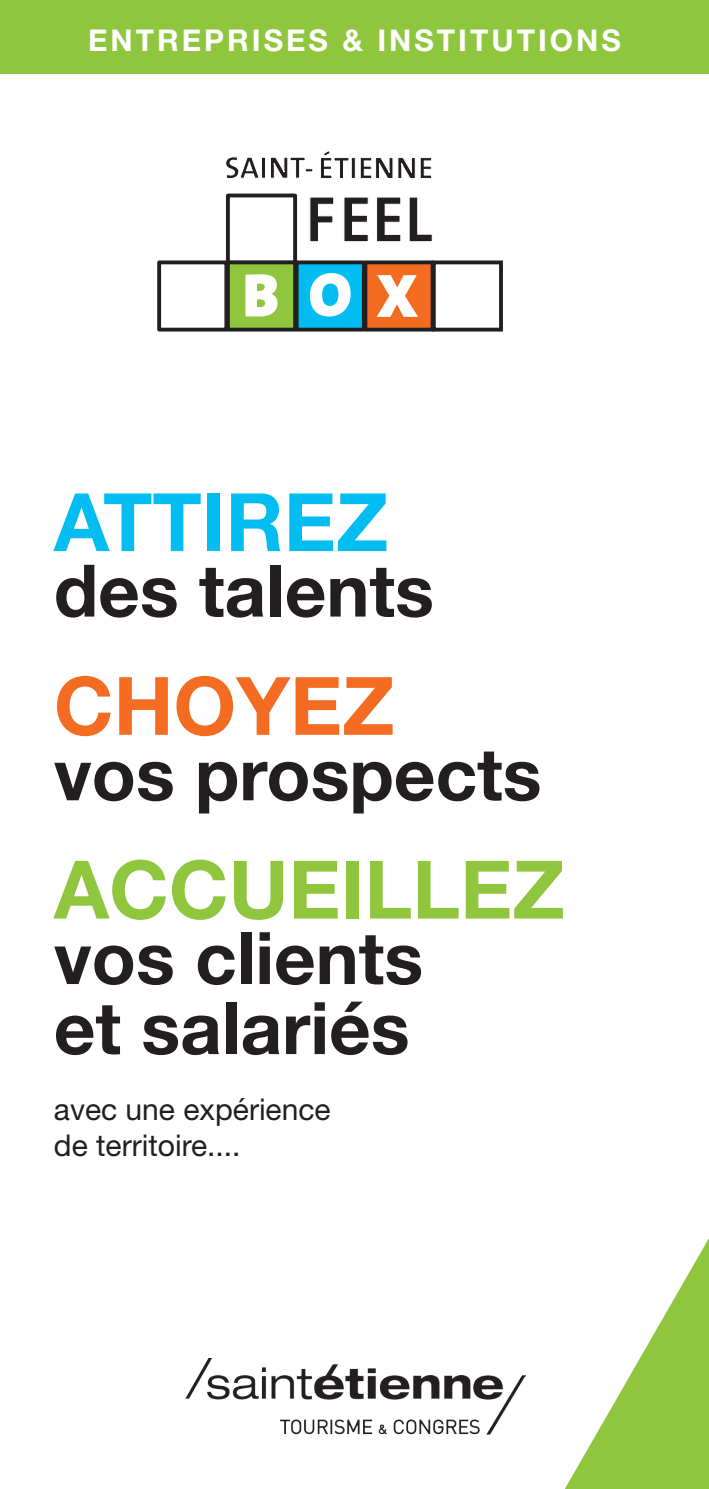
<style>
.page{position:relative;width:709px;height:1489px;background:#fff}
.page>*{position:absolute;margin:0;border:0;box-sizing:border-box;transform-origin:0 0}
.t1{font:700 80.5px "Helvetica Neue LT Std";color:#8fc63e}
.t2{font:700 80.5px "Helvetica Neue LT Std";color:#01bdf2}
.t3{font:700 80.5px "Helvetica Neue LT Std";color:#f36c21}
.t4{font:700 72.5px/70px "Helvetica Neue LT Std";color:#231f20}
.t5{font:30px/36px "Helvetica Neue LT Std";color:#231f20}
.t6{font:700 30px "Helvetica Neue LT Std";letter-spacing:.1em;color:#fff}
</style>
<div class="page">
<div style="left:0;top:0;width:709px;height:74px;background:#8fc63e"></div>
<svg style="left:565px;top:1238px;width:144px;height:250px"></svg>
<img style="left:185px;top:1358px;width:340px;height:77px">
<div style="left:297px;top:262px;width:67px;height:67px;background:#01bdf2"></div>
<div style="left:295px;top:260px;width:71px;height:71px;border:4px solid #231f20"></div>
<div style="left:365px;top:262px;width:67px;height:67px;background:#f36c21"></div>
<div style="left:363px;top:260px;width:71px;height:71px;border:4px solid #231f20"></div>
<div style="left:157px;top:260px;width:71px;height:71px;border:4px solid #231f20"></div>
<div style="left:432px;top:260px;width:71px;height:71px;border:4px solid #231f20"></div>
<div style="left:226px;top:193px;width:71px;height:72px;border:4px solid #231f20"></div>
<div style="left:228px;top:262px;width:67px;height:67px;background:#8fc63e"></div>
<div style="left:226px;top:260px;width:71px;height:71px;border:4px solid #231f20"></div>
<svg style="left:310px;top:273px;width:40px;height:43px"></svg>
<svg style="left:376px;top:275px;width:42px;height:42px"></svg>
<svg style="left:245px;top:274px;width:32px;height:42px"></svg>
<svg style="left:225px;top:157px;width:88px;height:22px"></svg>
<svg style="left:321px;top:151px;width:111px;height:27px"></svg>
<svg style="left:344px;top:197px;width:88px;height:45px"></svg>
<svg style="left:309px;top:197px;width:25px;height:45px"></svg>
<p class="t6" style="left:88px;top:21px;width:534px">ENTREPRISES &amp; INSTITUTIONS</p>
<p class="t2" style="left:54px;top:472px;width:336px">ATTIREZ</p>
<p class="t4" style="left:54px;top:554px;width:381px">des talents</p>
<p class="t3" style="left:54px;top:656px;width:342px">CHOYEZ</p>
<p class="t4" style="left:54px;top:737px;width:489px">vos prospects</p>
<p class="t1" style="left:54px;top:840px;width:512px">ACCUEILLEZ</p>
<p class="t4" style="left:54px;top:921px;width:371px">vos clients et salariés</p>
<p class="t5" style="left:54px;top:1091px;width:278px">avec une expérience de territoire....</p>
</div>
